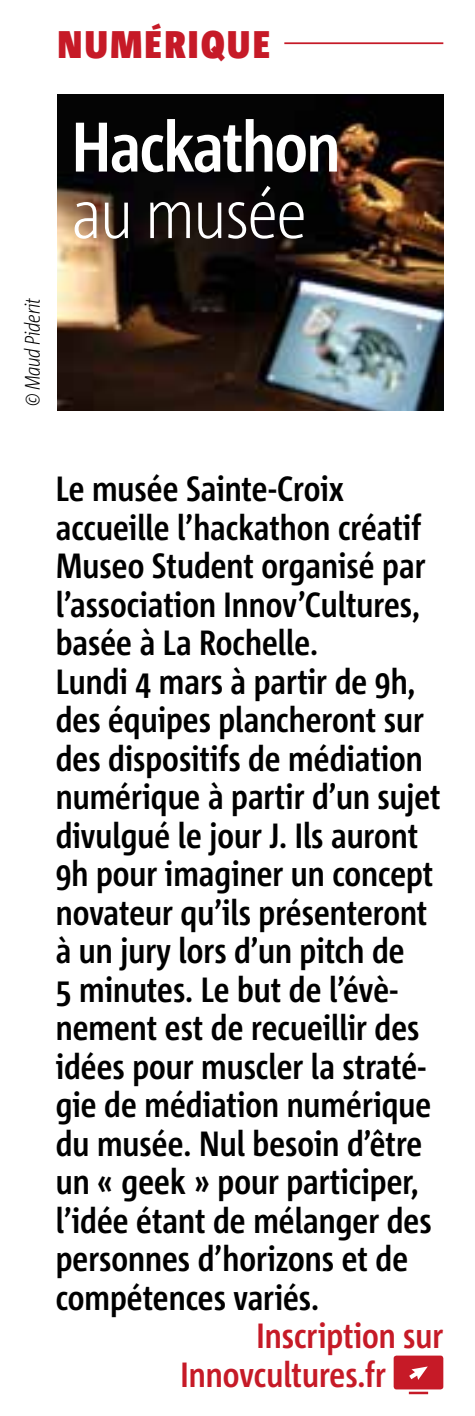
<style>
.page{position:relative;width:475px;height:1416px;background:#fff}
.page>*{position:absolute;margin:0;border:0;box-sizing:border-box;transform-origin:0 0}
.t1{font:700 70px "Corpid C1 Cd";letter-spacing:-.02em;color:#fff}
.t2{font:300 70px "Corpid C1 Cd";letter-spacing:-.02em;color:#fff}
.t3{font:900 38.5px "Corpid C1 Cd";letter-spacing:.07em;color:#c61a27}
.t4{font:700 35px/38.5px "Corpid C1 Cd";color:#000}
.t5{font:700 35px/38.5px "Corpid C1 Cd";color:#c61a27}
.t6{font:italic 300 21px "Corpid C1 Cd";letter-spacing:-.02em;color:#000}
</style>
<div class="page">
<div style="left:393px;top:1355px;width:50px;height:34px;background:#c61a27;border-radius:3px"></div>
<svg style="left:409px;top:1366px;width:18px;height:14px"></svg>
<svg style="left:408px;top:1392px;width:19px;height:2px"></svg>
<img style="left:57px;top:95px;width:386px;height:316px">
<hr style="left:284px;top:42px;width:159px;height:2px;background:#c61a27">
<p class="t3" style="left:58px;top:21px;width:213px">NUMÉRIQUE</p>
<h1 class="t1" style="left:72px;top:103px;width:270px">Hackathon</h1>
<h1 class="t2" style="left:72px;top:170px;width:236px">au musée</h1>
<p class="t6" style="left:19px;top:406px;width:110px;rotate:-90deg">© Maud Piderit</p>
<p class="t4" style="left:56px;top:469px;width:386px">Le musée Sainte-Croix accueille l’hackathon créatif<br>Museo Student organisé par l’association Innov’Cultures, basée à La Rochelle.<br>Lundi 4 mars à partir de 9h, des équipes plancheront sur des dispositifs de médiation numérique à partir d’un sujet divulgué le jour J. Ils auront<br>9h pour imaginer un concept novateur qu’ils présenteront à un jury lors d’un pitch de<br>5 minutes. Le but de l’évè&shy;nement est de recueillir des idées pour muscler la straté&shy;gie de médiation numérique du musée. Nul besoin d’être un « geek » pour participer, l’idée étant de mélanger des personnes d’horizons et de compétences variés.</p>
<p class="t5" style="left:180px;top:1316px;width:264px;text-indent:76px">Inscription sur<br>Innovcultures.fr</p>
</div>
